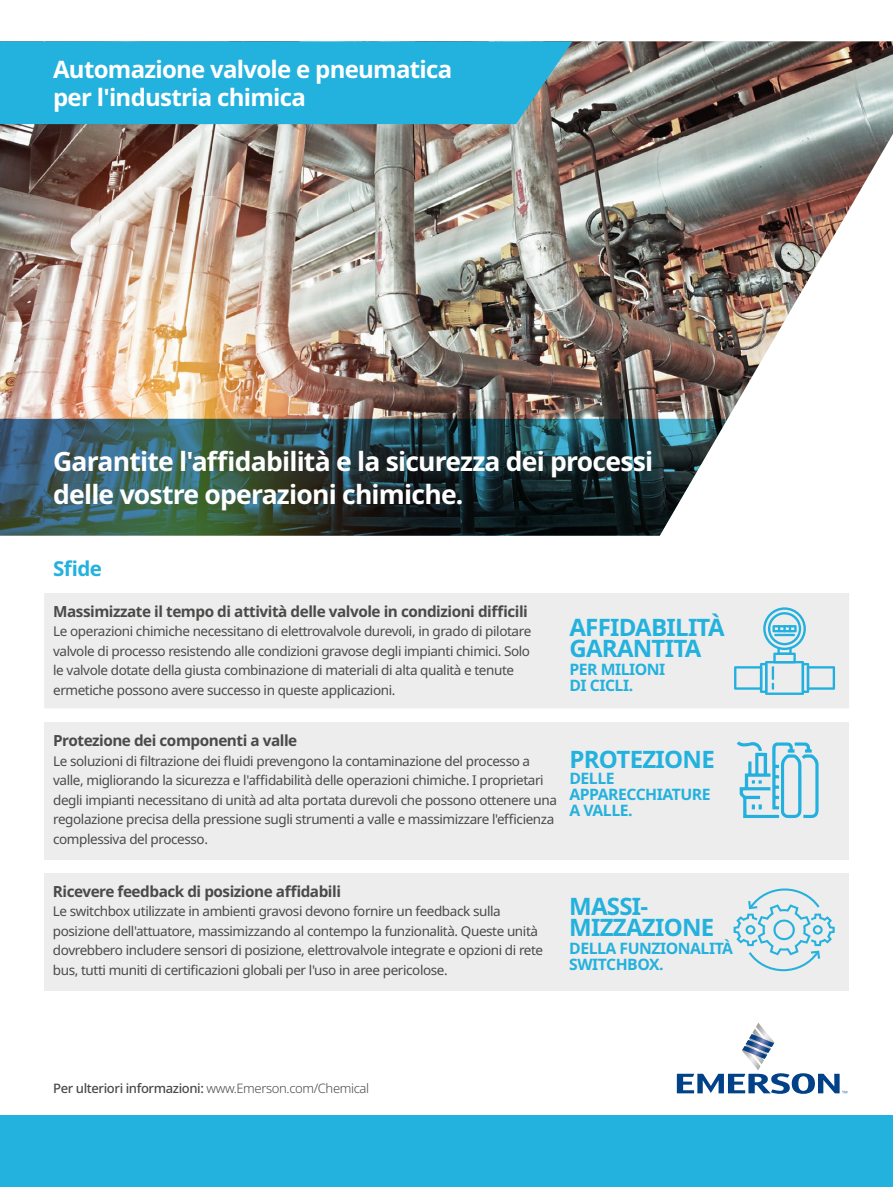
<style>
.page{position:relative;width:893px;height:1187px;background:#fff}
.page>*{position:absolute;margin:0;border:0;box-sizing:border-box;transform-origin:0 0}
._2_-_Solution_Message{font:700 26.55px/33px "Noto Sans";letter-spacing:-.03em;color:#fff}
._1_-_Flyer_title{font:700 24px/28.8px "Noto Sans";letter-spacing:-.03em;color:#fff}
._6_-_Info_Graphic_Key_statement{font:700 24px/21px "Noto Sans";letter-spacing:-.03em;color:#23b1dd}
._7_-_Infographic_Supporting_Message{font:700 24px "Noto Sans";letter-spacing:-.03em;color:#23b1dd}
._3_-_Challenges_Header{font:700 20.55px "Noto Sans";color:#23b1dd}
._7_-_Infographic_Supporting_Message-2{font:700 15.75px/15.8px "Noto Sans";letter-spacing:-.03em;color:#23b1dd}
._4_-_Challenges_Sub_Header{font:700 15.3px "Noto Sans";letter-spacing:-.03em;color:#4a4a49}
._5_-_Challenges_Body_Text{font:13.5px/19.5px "Noto Sans";letter-spacing:-.03em;color:#4a4a49}
._8_-_Call_to_action{font:500 13.05px "Noto Sans";letter-spacing:-.03em;color:#4a4a49}
.s1{font-weight:300}
</style>
<div class="page">
<img style="left:0;top:41px;width:893px;height:378px">
<div style="left:0;top:41px;width:573px;height:83px;background:#23b1dd"></div>
<svg style="left:0;top:419px;width:728px;height:116px;background:#314d4f"></svg>
<svg style="left:677px;top:1022px;width:170px;height:71px"></svg>
<div style="left:0;top:1115px;width:893px;height:71px;background:#23b1dd"></div>
<div style="left:44px;top:593px;width:805px;height:115px;background:#ededed"></div>
<div style="left:44px;top:722px;width:805px;height:137px;background:#ededed"></div>
<div style="left:44px;top:873px;width:805px;height:117px;background:#ededed"></div>
<svg style="left:734px;top:888px;width:101px;height:83px"></svg>
<svg style="left:737px;top:741px;width:82px;height:77px"></svg>
<svg style="left:734px;top:607px;width:101px;height:88px"></svg>
<p class="_1_-_Flyer_title" style="left:53px;top:55px;width:401px">Automazione valvole e pneumatica per l'industria chimica</p>
<p class="_2_-_Solution_Message" style="left:53px;top:445px;width:602px">Garantite l'affidabilità e la sicurezza dei processi delle vostre operazioni chimiche.</p>
<p class="_3_-_Challenges_Header" style="left:53px;top:557px;width:50px">Sfide</p>
<p class="_4_-_Challenges_Sub_Header" style="left:53px;top:602px;width:476px">Massimizzate il tempo di attività delle valvole in condizioni difficili</p>
<p class="_5_-_Challenges_Body_Text" style="left:53px;top:621px;width:480px">Le operazioni chimiche necessitano di elettrovalvole durevoli, in grado di pilotare valvole di processo resistendo alle condizioni gravose degli impianti chimici. Solo le valvole dotate della giusta combinazione di materiali di alta qualità e tenute ermetiche possono avere successo in queste applicazioni.</p>
<p class="_6_-_Info_Graphic_Key_statement" style="left:569px;top:617px;width:157px">AFFIDABILITÀ<br>GARANTITA</p>
<p class="_7_-_Infographic_Supporting_Message-2" style="left:569px;top:662px;width:97px">PER MILIONI<br>DI CICLI.</p>
<p class="_4_-_Challenges_Sub_Header" style="left:53px;top:732px;width:246px">Protezione dei componenti a valle</p>
<p class="_5_-_Challenges_Body_Text" style="left:53px;top:751px;width:505px">Le soluzioni di filtrazione dei fluidi prevengono la contaminazione del processo a valle, migliorando la sicurezza e l'affidabilità delle operazioni chimiche. I proprietari degli impianti necessitano di unità ad alta portata durevoli che possono ottenere una regolazione precisa della pressione sugli strumenti a valle e massimizzare l'efficienza complessiva del processo.</p>
<p class="_4_-_Challenges_Sub_Header" style="left:53px;top:882px;width:290px">Ricevere feedback di posizione affidabili</p>
<p class="_5_-_Challenges_Body_Text" style="left:53px;top:901px;width:492px">Le switchbox utilizzate in ambienti gravosi devono fornire un feedback sulla posizione dell'attuatore, massimizzando al contempo la funzionalità. Queste unità dovrebbero includere sensori di posizione, elettrovalvole integrate e opzioni di rete bus, tutti muniti di certificazioni globali per l'uso in aree pericolose.</p>
<p class="_7_-_Infographic_Supporting_Message" style="left:569px;top:746px;width:147px">PROTEZIONE</p>
<p class="_7_-_Infographic_Supporting_Message-2" style="left:569px;top:770px;width:143px">DELLE<br>APPARECCHIATURE<br>A VALLE.</p>
<p class="_6_-_Info_Graphic_Key_statement" style="left:569px;top:896px;width:147px">MASSI-<br>MIZZAZIONE</p>
<p class="_7_-_Infographic_Supporting_Message-2" style="left:569px;top:940px;width:165px">DELLA FUNZIONALITÀ<br>SWITCHBOX.</p>
<p class="_8_-_Call_to_action" style="left:53px;top:1081px;width:318px">Per ulteriori informazioni: <span class="s1">www.Emerson.com/Chemical</span></p>
</div>
